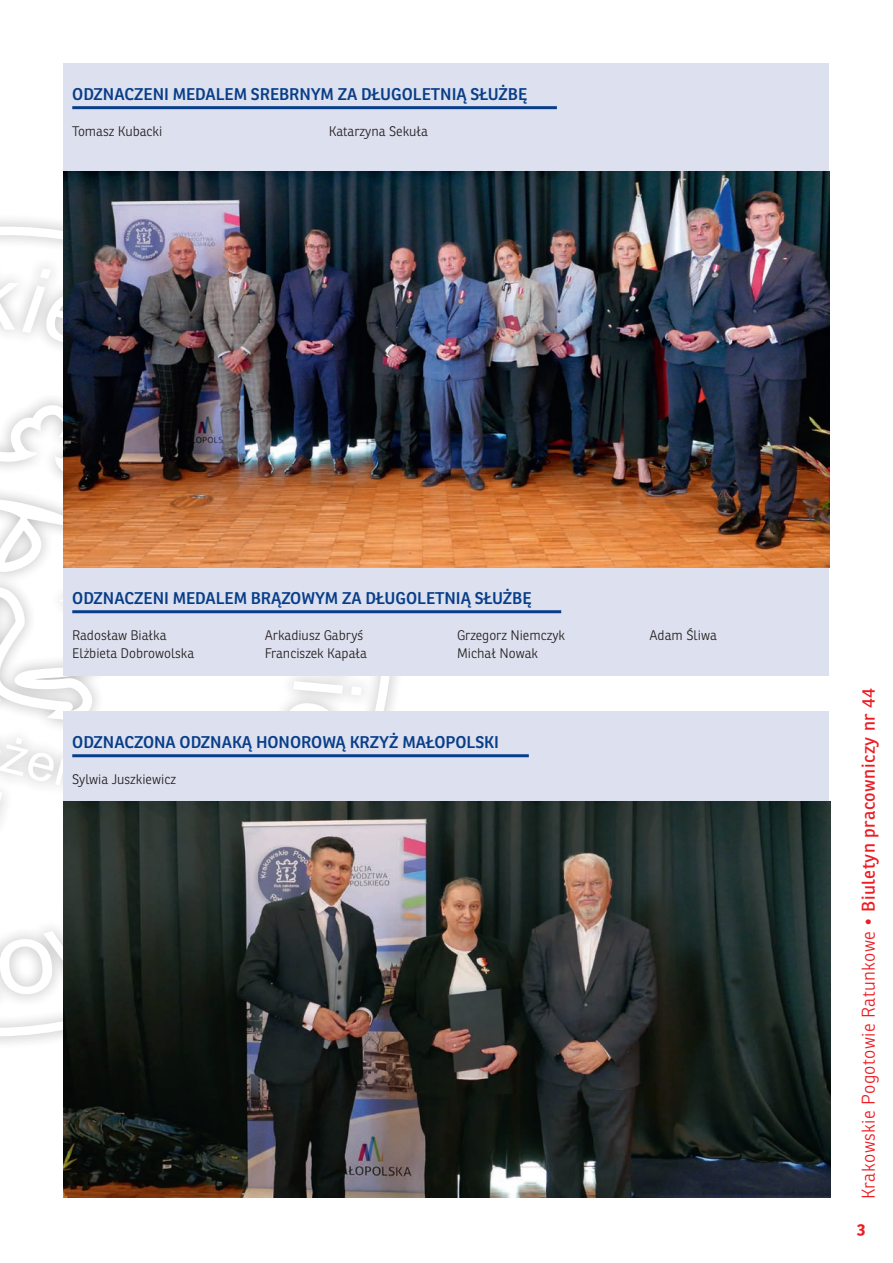
<style>
.page{position:relative;width:893px;height:1263px;background:#fff}
.page>*{position:absolute;margin:0;border:0;box-sizing:border-box;transform-origin:0 0}
.t1{font:300 18px "Ronnia";letter-spacing:.025em;color:#ee1d23}
.t2{font:600 16.5px "Ronnia";color:#083e89}
.t3{font:700 16.5px "Ronnia";color:#ee1d23}
.t4{font:300 13.5px/18px "Ronnia";color:#231f20}
.s1{font-weight:400}
</style>
<div class="page">
<svg style="left:0;top:186px;width:434px;height:891px"></svg>
<svg style="left:0;top:561px;width:151px;height:125px"></svg>
<svg style="left:0;top:686px;width:151px;height:313px"></svg>
<svg style="left:151px;top:676px;width:211px;height:36px"></svg>
<svg style="left:0;top:265px;width:64px;height:296px"></svg>
<div style="left:64px;top:64px;width:765px;height:108px;background:#dde0ee"></div>
<hr style="left:72px;top:106px;width:485px;height:3px;background:#083e89">
<div style="left:64px;top:567px;width:765px;height:109px;background:#dde0ee"></div>
<hr style="left:72px;top:610px;width:489px;height:3px;background:#083e89">
<div style="left:64px;top:712px;width:765px;height:90px;background:#dde0ee"></div>
<hr style="left:72px;top:754px;width:457px;height:3px;background:#083e89">
<img style="left:64px;top:172px;width:765px;height:396px">
<img style="left:64px;top:802px;width:766px;height:396px">
<p class="t2" style="left:72px;top:84px;width:456px">ODZNACZENI MEDALEM SREBRNYM ZA DŁUGOLETNIĄ SŁUŻBĘ</p>
<p class="t4" style="left:72px;top:122px;width:92px">Tomasz Kubacki</p>
<p class="t4" style="left:329px;top:122px;width:101px">Katarzyna Sekuła</p>
<p class="t2" style="left:72px;top:588px;width:461px">ODZNACZENI MEDALEM BRĄZOWYM ZA DŁUGOLETNIĄ SŁUŻBĘ</p>
<p class="t4" style="left:72px;top:626px;width:124px">Radosław Białka<br>Elżbieta Dobrowolska</p>
<p class="t4" style="left:265px;top:626px;width:104px">Arkadiusz Gabryś<br>Franciszek Kapała</p>
<p class="t4" style="left:457px;top:626px;width:109px">Grzegorz Niemczyk<br>Michał Nowak</p>
<p class="t4" style="left:649px;top:626px;width:69px">Adam Śliwa</p>
<p class="t2" style="left:72px;top:732px;width:428px">ODZNACZONA ODZNAKĄ HONOROWĄ KRZYŻ MAŁOPOLSKI</p>
<p class="t4" style="left:72px;top:770px;width:105px">Sylwia Juszkiewicz</p>
<h1 class="t1" style="left:857px;top:1199px;width:513px;rotate:-90deg">Krakowskie Pogotowie Ratunkowe • <span class="s1">Biuletyn pracowniczy nr 44</span></h1>
<p class="t3" style="left:857px;top:1217px;width:10px">3</p>
</div>
